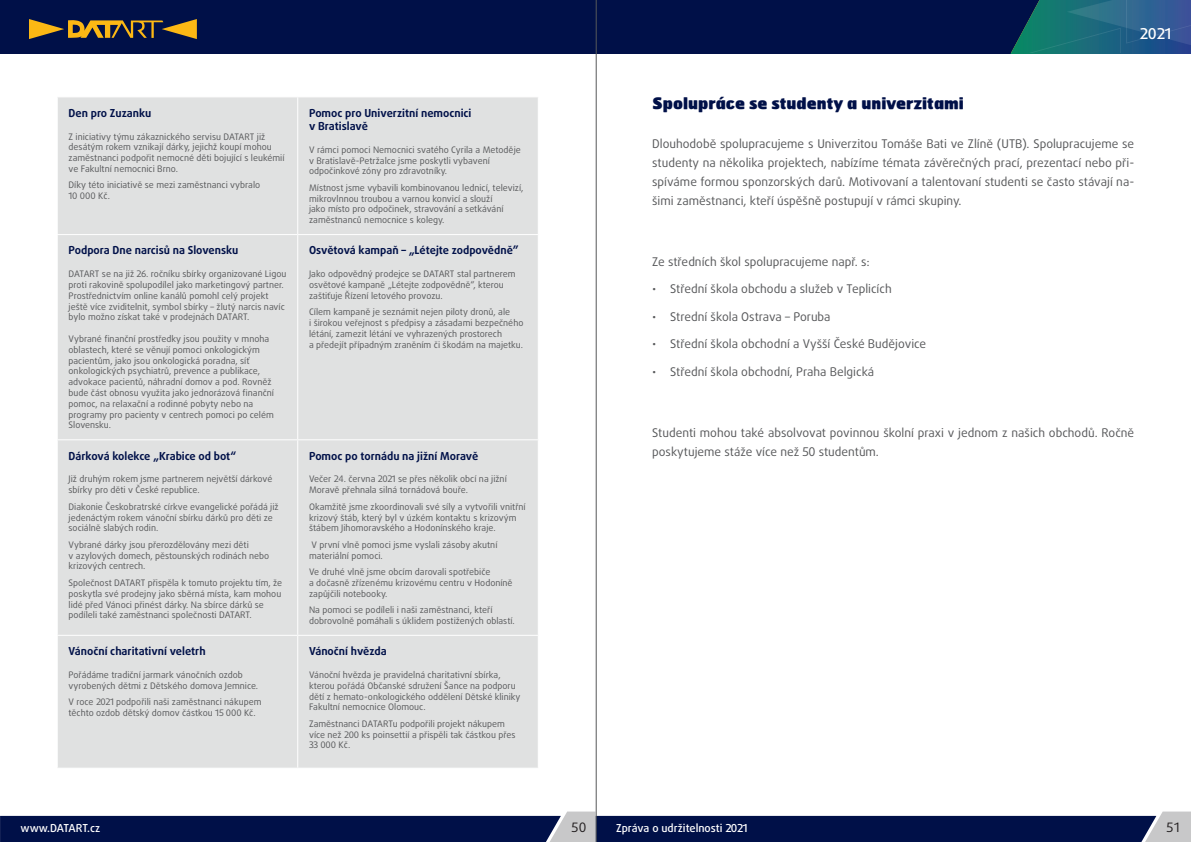
<style>
.page{position:relative;width:1191px;height:842px;background:#fff}
.page>*{position:absolute;margin:0;border:0;box-sizing:border-box;transform-origin:0 0}
.t1{font:900 16px "Hermes Datart";color:#001048}
.t2{font:500 15px "Daxline Pro";color:#fff}
.t3{font:13px "Daxline Pro";color:#231f20}
.t4{font:12px/19px "Daxline Pro";color:#57585a;text-align:justify}
.t5{font:700 11px/13.2px "Daxline Pro";color:#001048}
.t6{font:500 11px "Daxline Pro";color:#fff}
.t7{font:9px/10.8px "Daxline Pro";color:#57585a}
</style>
<div class="page">
<div style="left:0;top:0;width:595px;height:54px;background:#001048"></div>
<div style="left:595px;top:0;width:596px;height:54px;background:#001048"></div>
<svg style="left:1010px;top:0;width:181px;height:54px;background:#1f627d"></svg>
<svg style="left:0;top:811px;width:1191px;height:31px;background:#34406c"></svg>
<svg style="left:29px;top:19px;width:168px;height:20px"></svg>
<hr style="left:596px;top:0;width:1px;height:842px;background:#57585a">
<div style="left:58px;top:97px;width:480px;height:671px;background:#e0e1e1"></div>
<hr style="left:297px;top:97px;width:1px;height:137px;background:#fff">
<hr style="left:57px;top:234px;width:241px;height:1px;background:#fff">
<hr style="left:298px;top:234px;width:241px;height:1px;background:#fff">
<hr style="left:297px;top:235px;width:1px;height:204px;background:#fff">
<hr style="left:57px;top:439px;width:241px;height:1px;background:#fff">
<hr style="left:298px;top:439px;width:241px;height:1px;background:#fff">
<hr style="left:297px;top:440px;width:1px;height:195px;background:#fff">
<hr style="left:57px;top:635px;width:241px;height:1px;background:#fff">
<hr style="left:298px;top:635px;width:241px;height:1px;background:#fff">
<hr style="left:297px;top:636px;width:1px;height:132px;background:#fff">
<p class="t5" style="left:69px;top:106px;width:84px">Den pro Zuzanku</p>
<p class="t7" style="left:69px;top:131px;width:217px">Z iniciativy týmu zákaznického servisu DATART již desátým rokem vznikají dárky, jejichž koupí mohou zaměstnanci podpořit nemocné děti bojující s leukémií ve Fakultní nemocnici Brno.</p>
<p class="t7" style="left:69px;top:180px;width:193px">Díky této iniciativě se mezi zaměstnanci vybralo<br>10 000 Kč.</p>
<p class="t5" style="left:69px;top:244px;width:171px">Podpora Dne narcisů na Slovensku</p>
<p class="t7" style="left:69px;top:269px;width:219px">DATART se na již 26. ročníku sbírky organizované Ligou proti rakovině spolupodílel jako marketingový partner.<br>Prostřednictvím online kanálů pomohl celý projekt ještě více zviditelnit, symbol sbírky – žlutý narcis navíc bylo možno získat také v prodejnách DATART.</p>
<p class="t7" style="left:69px;top:333px;width:207px">Vybrané finanční prostředky jsou použity v mnoha oblastech, které se věnují pomoci onkologickým pacientům, jako jsou onkologická poradna, síť onkologických psychiatrů, prevence a publikace, advokace pacientů, náhradní domov a pod. Rovněž bude část obnosu využita jako jednorázová finanční pomoc, na relaxační a rodinné pobyty nebo na programy pro pacienty v centrech pomoci po celém Slovensku.</p>
<p class="t5" style="left:69px;top:449px;width:169px">Dárková kolekce „Krabice od bot“</p>
<p class="t7" style="left:69px;top:474px;width:205px">Již druhým rokem jsme partnerem největší dárkové sbírky pro děti v České republice.</p>
<p class="t7" style="left:69px;top:501px;width:212px">Diakonie Českobratrské církve evangelické pořádá již jedenáctým rokem vánoční sbírku dárků pro děti ze sociálně slabých rodin.</p>
<p class="t7" style="left:69px;top:539px;width:202px">Vybrané dárky jsou přerozdělovány mezi děti<br>v azylových domech, pěstounských rodinách nebo krizových centrech.</p>
<p class="t7" style="left:69px;top:577px;width:215px">Společnost DATART přispěla k tomuto projektu tím, že poskytla své prodejny jako sběrná místa, kam mohou lidé před Vánoci přinést dárky. Na sbírce dárků se podíleli také zaměstnanci společnosti DATART.</p>
<p class="t5" style="left:69px;top:645px;width:139px">Vánoční charitativní veletrh</p>
<p class="t7" style="left:69px;top:669px;width:191px">Pořádáme tradiční jarmark vánočních ozdob vyrobených dětmi z Dětského domova Jemnice.</p>
<p class="t7" style="left:69px;top:697px;width:194px">V roce 2021 podpořili naši zaměstnanci nákupem těchto ozdob dětský domov částkou 15 000 Kč.</p>
<p class="t5" style="left:309px;top:106px;width:164px">Pomoc pro Univerzitní nemocnici v Bratislavě</p>
<p class="t7" style="left:309px;top:144px;width:213px">V rámci pomoci Nemocnici svatého Cyrila a Metoděje v Bratislavě-Petržalce jsme poskytli vybavení odpočinkové zóny pro zdravotníky.</p>
<p class="t7" style="left:309px;top:182px;width:216px">Místnost jsme vybavili kombinovanou lednicí, televizí, mikrovlnnou troubou a varnou konvicí a slouží<br>jako místo pro odpočinek, stravování a setkávání zaměstnanců nemocnice s kolegy.</p>
<p class="t5" style="left:309px;top:244px;width:211px">Osvětová kampaň – „Létejte zodpovědně”</p>
<p class="t7" style="left:309px;top:269px;width:208px">Jako odpovědný prodejce se DATART stal partnerem osvětové kampaně „Létejte zodpovědně“, kterou zaštiťuje Řízení letového provozu.</p>
<p class="t7" style="left:309px;top:307px;width:216px">Cílem kampaně je seznámit nejen piloty dronů, ale<br>i širokou veřejnost s předpisy a zásadami bezpečného létání, zamezit létání ve vyhrazených prostorech<br>a předejít případným zraněním či škodám na majetku.</p>
<p class="t5" style="left:309px;top:449px;width:171px">Pomoc po tornádu na jižní Moravě</p>
<p class="t7" style="left:309px;top:474px;width:199px">Večer 24. června 2021 se přes několik obcí na jižní<br>Moravě přehnala silná tornádová bouře.</p>
<p class="t7" style="left:309px;top:501px;width:218px">Okamžitě jsme zkoordinovali své síly a vytvořili vnitřní krizový štáb, který byl v úzkém kontaktu s krizovým štábem Jihomoravského a Hodonínského kraje.</p>
<p class="t7" style="left:309px;top:539px;width:190px">V první vlně pomoci jsme vyslali zásoby akutní materiální pomoci.</p>
<p class="t7" style="left:309px;top:566px;width:205px">Ve druhé vlně jsme obcím darovali spotřebiče<br>a dočasně zřízenému krizovému centru v Hodoníně zapůjčili notebooky.</p>
<p class="t7" style="left:309px;top:605px;width:207px">Na pomoci se podíleli i naši zaměstnanci, kteří dobrovolně pomáhali s úklidem postižených oblastí.</p>
<p class="t5" style="left:309px;top:645px;width:79px">Vánoční hvězda</p>
<p class="t7" style="left:309px;top:669px;width:213px">Vánoční hvězda je pravidelná charitativní sbírka, kterou pořádá Občanské sdružení Šance na podporu dětí z hemato-onkologického oddělení Dětské kliniky Fakultní nemocnice Olomouc.</p>
<p class="t7" style="left:309px;top:718px;width:208px">Zaměstnanci DATARTu podpořili projekt nákupem více než 200 ks poinsettií a přispěli tak částkou přes<br>33 000 Kč.</p>
<h1 class="t1" style="left:652px;top:92px;width:313px">Spolupráce se studenty a univerzitami</h1>
<h2 class="t2" style="left:1140px;top:24px;width:33px">2021</h2>
<p class="t4" style="left:652px;top:135px;width:483px">Dlouhodobě spolupracujeme s Univerzitou Tomáše Bati ve Zlíně (UTB). Spolupracujeme se studenty na několika projektech, nabízíme témata závěrečných prací, prezentací nebo při&shy;spíváme formou sponzorských darů. Motivovaní a talentovaní studenti se často stávají na&shy;šimi zaměstnanci, kteří úspěšně postupují v rámci skupiny.</p>
<h3 class="t4" style="left:652px;top:252px;width:219px">Ze středních škol spolupracujeme např. s:</h3>
<h3 class="t4" style="left:652px;top:280px;width:241px">• Střední škola obchodu a služeb v Teplicích</h3>
<h3 class="t4" style="left:652px;top:307px;width:180px">• Strední škola Ostrava – Poruba</h3>
<h3 class="t4" style="left:652px;top:335px;width:275px">• Střední škola obchodní a Vyšší České Budějovice</h3>
<h3 class="t4" style="left:652px;top:362px;width:223px">• Střední škola obchodní, Praha Belgická</h3>
<h3 class="t4" style="left:652px;top:423px;width:483px">Studenti mohou také absolvovat povinnou školní praxi v jednom z našich obchodů. Ročně poskytujeme stáže více než 50 studentům.</h3>
<p class="t6" style="left:21px;top:821px;width:81px">www.DATART.cz</p>
<h3 class="t3" style="left:571px;top:818px;width:16px">50</h3>
<p class="t6" style="left:616px;top:821px;width:133px">Zpráva o udržitelnosti 2021</p>
<h3 class="t3" style="left:1166px;top:818px;width:14px">51</h3>
</div>
